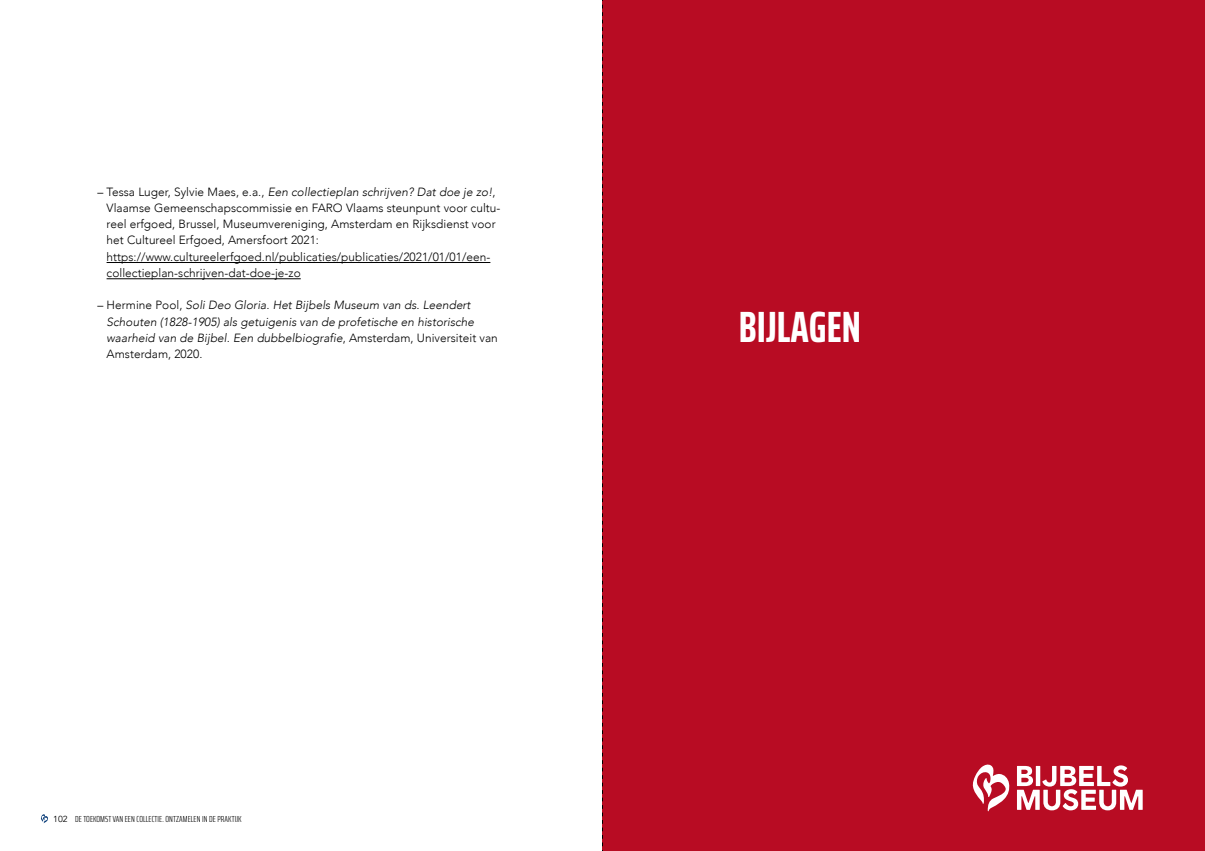
<style>
.page{position:relative;width:1205px;height:851px;background:#fff}
.page>*{position:absolute;margin:0;border:0;box-sizing:border-box;transform-origin:0 0}
.Kop_35_pt{font:700 extra-condensed 43.75px "Saira";color:#fff}
.Body_tekst{font:300 11.88px/16.2px "Avenir";letter-spacing:.005em;color:#000}
.Body_tekst-2{font:italic 300 11.88px/16.2px "Avenir";letter-spacing:.005em;color:#000}
.t1{font:300 extra-condensed 8.75px "Saira";letter-spacing:.01em;color:#000}
.s1{font-style:italic}
.s2{font-style:normal}
.s3{font-family:"Avenir";font-weight:400;font-stretch:normal}
</style>
<div class="page">
<div style="left:602px;top:0;width:603px;height:850px;background:#b80c23"></div>
<svg style="left:41px;top:814px;width:7px;height:9px"></svg>
<hr style="left:107px;top:262px;width:383px;height:1px;background:#000">
<hr style="left:107px;top:278px;width:194px;height:1px;background:#000">
<svg style="left:972px;top:764px;width:38px;height:47px"></svg>
<svg style="left:1017px;top:765px;width:125px;height:45px"></svg>
<svg style="left:602px;top:0;width:1px;height:847px"></svg>
<p class="Body_tekst" style="left:107px;top:183px;width:395px;text-indent:-9px">– Tessa Luger, Sylvie Maes, e.a., <span class="s1">Een collectieplan schrijven? Dat doe je zo!</span>, Vlaamse Gemeenschapscommissie en FARO Vlaams steunpunt voor cultu&shy;reel erfgoed, Brussel, Museumvereniging, Amsterdam en Rijksdienst voor het Cultureel Erfgoed, Amersfoort 2021: https://www.cultureelerfgoed.nl/publicaties/publicaties/2021/01/01/een&shy;collectieplan-schrijven-dat-doe-je-zo</p>
<p class="Body_tekst-2" style="left:107px;top:297px;width:393px;text-indent:-9px"><span class="s2">– Hermine Pool,</span> Soli Deo Gloria. Het Bijbels Museum van ds. Leendert Schouten (1828-1905) als getuigenis van de profetische en historische waarheid van de Bijbel. Een dubbelbiografie<span class="s2">, Amsterdam, Universiteit van Amsterdam, 2020.</span></p>
<p class="Kop_35_pt" style="left:739px;top:293px;width:124px">BIJLAGEN</p>
<p class="t1" style="left:53px;top:812px;width:190px"><span class="s3">102</span> DE TOEKOMST VAN EEN COLLECTIE. ONTZAMELEN IN DE PRAKTIJK</p>
</div>
